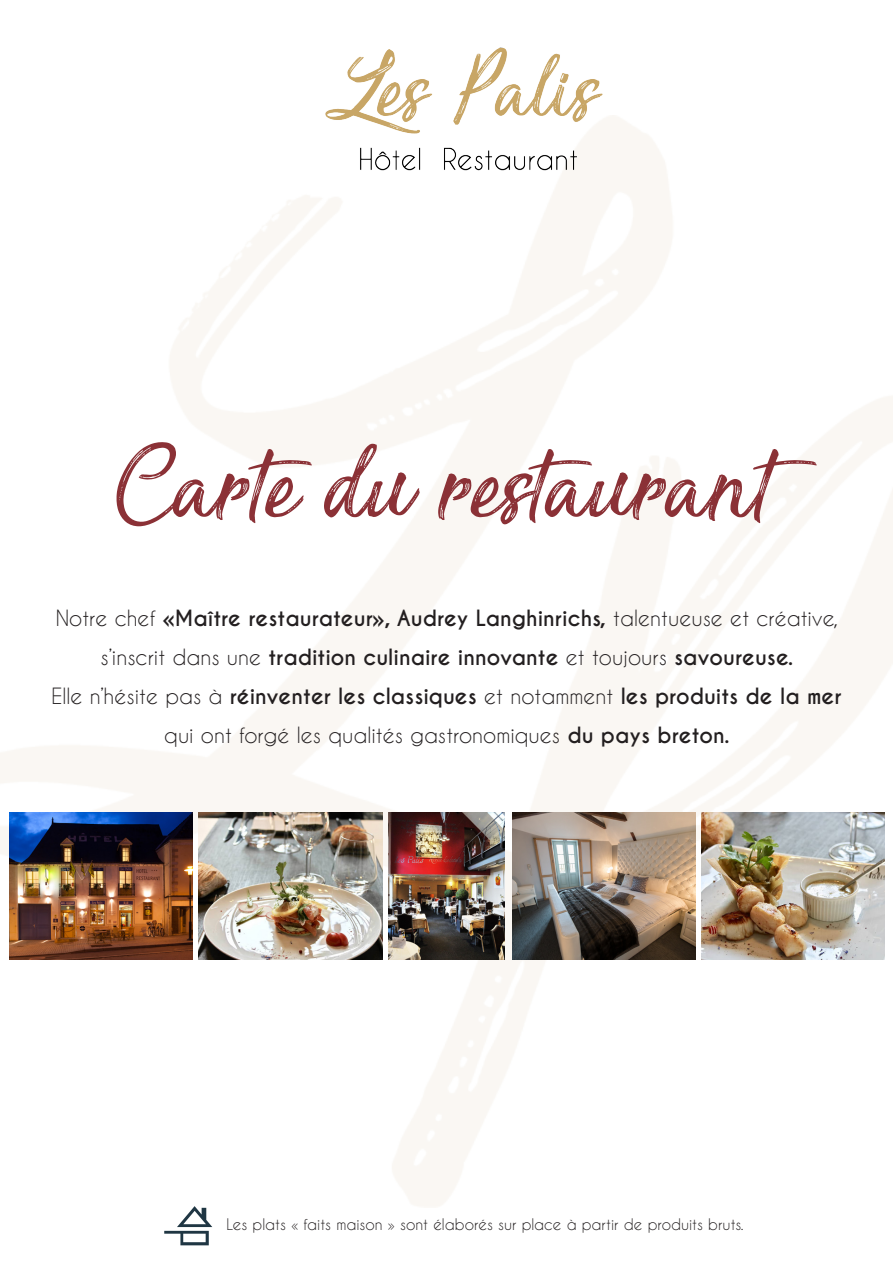
<style>
.page{position:relative;width:893px;height:1263px;background:#fff}
.page>*{position:absolute;margin:0;border:0;box-sizing:border-box;transform-origin:0 0}
.Titres_pages{font:138px "Sensations and Qualities";color:#8b3136}
.t1{font:700 21px "Caviar Dreams";color:#231f20}
.t2{font:21px "Caviar Dreams";color:#231f20}
.t3{font:15px "Caviar Dreams";color:#231f20}
.s1{font-weight:400}
.s2{font-weight:700}
</style>
<div class="page">
<img style="left:0;top:158px;width:893px;height:1048px">
<svg style="left:164px;top:1206px;width:48px;height:39px"></svg>
<img style="left:264px;top:47px;width:398px;height:168px">
<img style="left:388px;top:812px;width:117px;height:147px">
<img style="left:10px;top:812px;width:182px;height:147px">
<img style="left:512px;top:812px;width:183px;height:147px">
<img style="left:199px;top:812px;width:183px;height:147px">
<img style="left:701px;top:812px;width:184px;height:147px">
<p class="Titres_pages" style="left:116px;top:417px;width:663px">Carte du restaurant</p>
<p class="t1" style="left:56px;top:605px;width:784px"><span class="s1">Notre chef</span> «Maître restaurateur», Audrey Langhinrichs, <span class="s1">talentueuse et créative,</span></p>
<p class="t1" style="left:100px;top:644px;width:694px"><span class="s1">s’inscrit dans une</span> tradition culinaire innovante <span class="s1">et toujours</span> savoureuse.</p>
<p class="t1" style="left:51px;top:683px;width:792px"><span class="s1">Elle n’hésite pas à</span> réinventer les classiques <span class="s1">et notamment</span> les produits de la mer</p>
<p class="t2" style="left:164px;top:722px;width:566px">qui ont forgé les qualités gastronomiques <span class="s2">du pays breton.</span></p>
<p class="t3" style="left:226px;top:1215px;width:519px">Les plats « faits maison » sont élaborés sur place à partir de produits bruts.</p>
</div>
